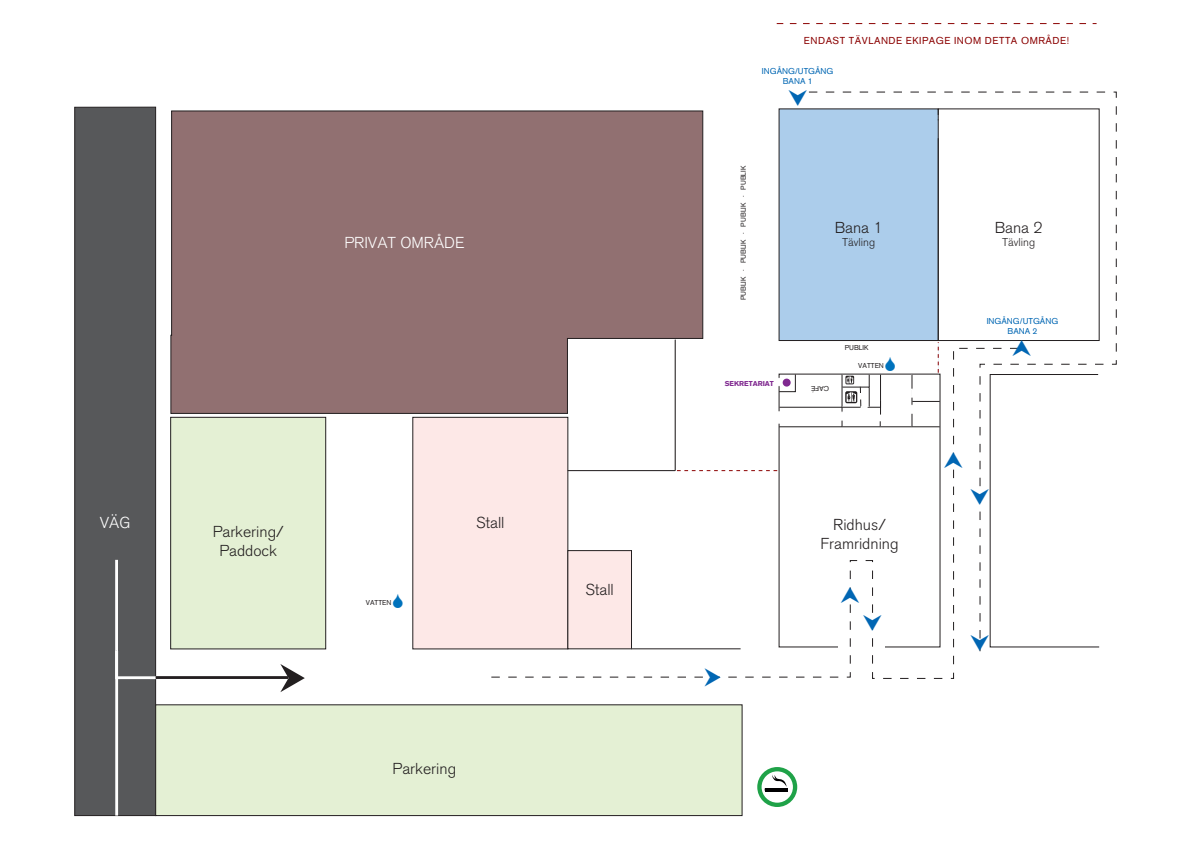
<style>
.page{position:relative;width:1191px;height:842px;background:#fff}
.page>*{position:absolute;margin:0;border:0;box-sizing:border-box;transform-origin:0 0}
.t1{font:300 15.7px/18.9px "Akzidenz Grotesk BE";color:#231f20;text-align:center}
.t2{font:300 15.7px "Akzidenz Grotesk BE";color:#fff}
.t3{font:300 11.3px "Akzidenz Grotesk BE";color:#231f20}
.t4{font:10px "Akzidenz Grotesk BE";letter-spacing:.05em;color:#8b0202}
.t5{font:8.5px/10.2px "Akzidenz Grotesk BE";color:#0166b3;text-align:center}
.t6{font:7.1px "Akzidenz Grotesk BE";color:#231f20}
.t7{font:700 7.1px "Akzidenz Grotesk BE";color:#802990}
</style>
<div class="page">
<div style="left:75px;top:107px;width:81px;height:708px;background:#57585a"></div>
<div style="left:74px;top:107px;width:82px;height:709px;border:1px solid #231f20"></div>
<div style="left:156px;top:705px;width:586px;height:110px;background:#e4f0d4"></div>
<div style="left:155px;top:704px;width:587px;height:112px;border:1px solid #231f20"></div>
<div style="left:170px;top:417px;width:156px;height:232px;background:#e4f0d4;border:1px solid #231f20"></div>
<div style="left:412px;top:417px;width:156px;height:232px;background:#fde8e7"></div>
<svg style="left:115px;top:557px;width:42px;height:123px"></svg>
<hr style="left:156px;top:676px;width:141px;height:3px;background:#231f20">
<hr style="left:115px;top:651px;width:3px;height:164px;background:#fff">
<div style="left:170px;top:110px;width:507px;height:304px;background:#917071"></div>
<svg style="left:490px;top:348px;width:465px;height:331px"></svg>
<svg style="left:808px;top:91px;width:309px;height:561px"></svg>
<svg style="left:280px;top:664px;width:25px;height:28px"></svg>
<svg style="left:757px;top:767px;width:40px;height:40px"></svg>
<svg style="left:776px;top:23px;width:320px;height:1px"></svg>
<svg style="left:704px;top:668px;width:16px;height:11px"></svg>
<svg style="left:677px;top:91px;width:422px;height:560px"></svg>
<p class="t2" style="left:344px;top:233px;width:122px">PRIVAT OMRÅDE</p>
<p class="t2" style="left:100px;top:514px;width:32px">VÄG</p>
<p class="t1" style="left:213px;top:523px;width:73px">Parkering/<br>Paddock</p>
<p class="t6" style="left:366px;top:598px;width:27px">VATTEN</p>
<p class="t1" style="left:476px;top:513px;width:30px">Stall</p>
<p class="t1" style="left:392px;top:759px;width:65px">Parkering</p>
<p class="t1" style="left:585px;top:580px;width:30px">Stall</p>
<p class="t4" style="left:804px;top:34px;width:267px">ENDAST TÄVLANDE EKIPAGE INOM DETTA OMRÅDE!</p>
<p class="t5" style="left:762px;top:66px;width:73px">INGÅNG/UTGÅNG<br>BANA 1</p>
<p class="t6" style="left:739px;top:300px;width:136px;rotate:-90deg">PUBLIK · PUBLIK · PUBLIK · PUBLIK</p>
<p class="t1" style="left:834px;top:218px;width:49px">Bana 1</p>
<p class="t3" style="left:842px;top:236px;width:35px">Tävling</p>
<p class="t6" style="left:845px;top:343px;width:25px">PUBLIK</p>
<p class="t6" style="left:858px;top:362px;width:27px">VATTEN</p>
<p class="t7" style="left:725px;top:379px;width:51px">SEKRETARIAT</p>
<p class="t6" style="left:829px;top:393px;width:19px;rotate:-180deg">CAFÉ</p>
<p class="t1" style="left:820px;top:515px;width:80px">Ridhus/<br>Framridning</p>
<p class="t1" style="left:994px;top:218px;width:49px">Bana 2</p>
<p class="t3" style="left:1002px;top:236px;width:35px">Tävling</p>
<p class="t5" style="left:986px;top:316px;width:73px">INGÅNG/UTGÅNG<br>BANA 2</p>
</div>
